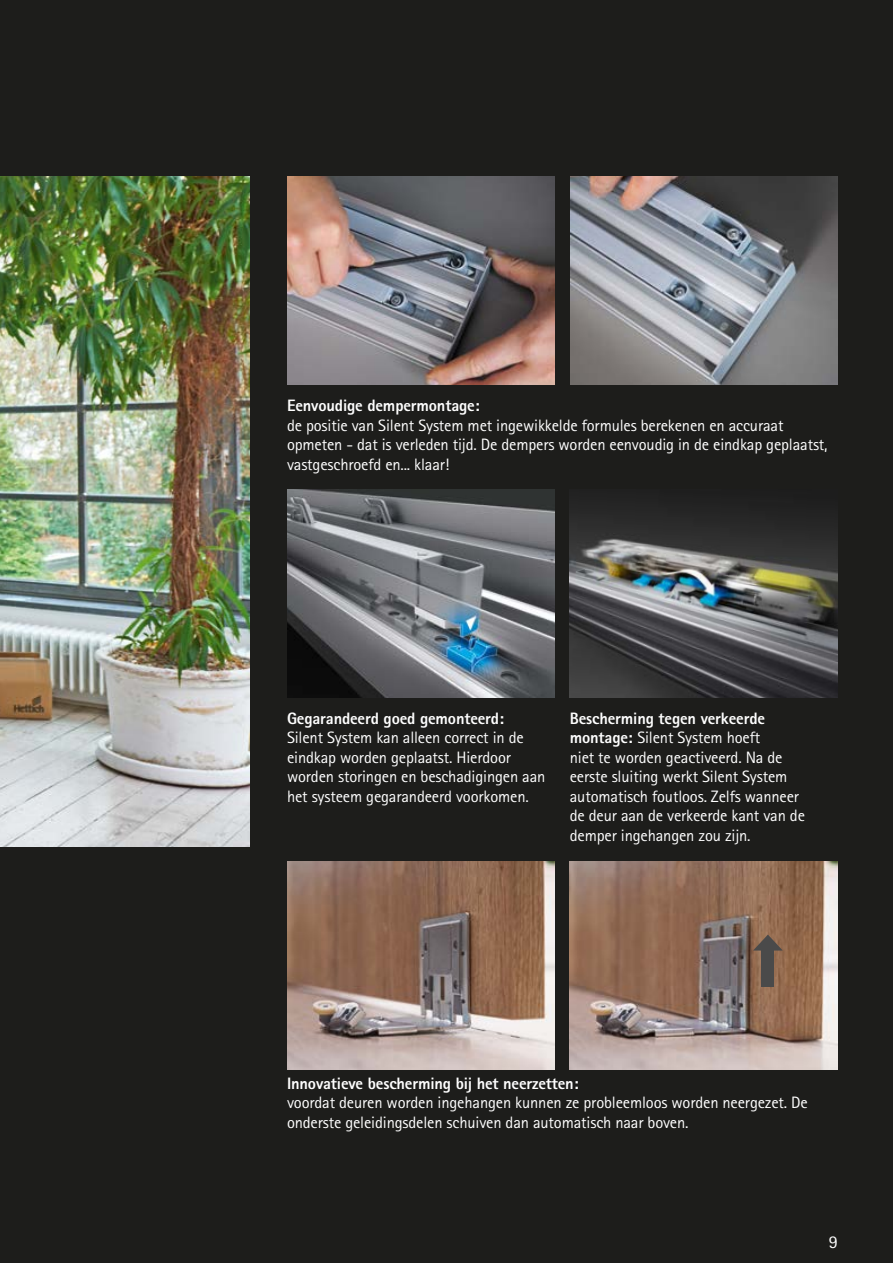
<style>
.page{position:relative;width:893px;height:1263px;background:#1d1d1b}
.page>*{position:absolute;margin:0;border:0;box-sizing:border-box;transform-origin:0 0}
.t1{font:18px "Rotis Sans Serif Pro Cyr";color:#fff}
.t2{font:16.5px/19.5px "Rotis Sans Serif Pro Cyr";letter-spacing:-.01em;color:#fff}
.t3{font:800 16.5px "Rotis Sans Serif Pro Cyr";letter-spacing:-.01em;color:#fff}
.s1{font-weight:800}
</style>
<div class="page">
<img style="left:570px;top:176px;width:268px;height:209px">
<img style="left:570px;top:504px;width:268px;height:193px">
<img style="left:287px;top:861px;width:268px;height:208px">
<img style="left:570px;top:861px;width:268px;height:208px">
<img style="left:0;top:176px;width:250px;height:670px">
<img style="left:287px;top:176px;width:268px;height:209px">
<img style="left:287px;top:489px;width:268px;height:208px">
<div style="left:761px;top:945px;width:13px;height:42px;background:#4a4a4a"></div>
<svg style="left:753px;top:934px;width:30px;height:16px"></svg>
<p class="t3" style="left:287px;top:395px;width:194px">Eenvoudige dempermontage:</p>
<p class="t2" style="left:287px;top:416px;width:542px">de positie van Silent System met ingewikkelde formules berekenen en accuraat opmeten - dat is verleden tijd. De dempers worden eenvoudig in de eindkap geplaatst, vastgeschroefd en... klaar!</p>
<p class="t3" style="left:287px;top:708px;width:218px">Gegarandeerd goed gemonteerd:</p>
<p class="t2" style="left:287px;top:728px;width:260px">Silent System kan alleen correct in de eindkap worden geplaatst. Hierdoor worden storingen en beschadigingen aan het systeem gegarandeerd voorkomen.</p>
<p class="t2" style="left:570px;top:709px;width:237px"><span class="s1">Bescherming tegen verkeerde montage:</span> Silent System hoeft<br>niet te worden geactiveerd. Na de eerste sluiting werkt Silent System automatisch foutloos. Zelfs wanneer de deur aan de verkeerde kant van de demper ingehangen zou zijn.</p>
<p class="t3" style="left:287px;top:1072px;width:293px">Innovatieve bescherming bij het neerzetten:</p>
<p class="t2" style="left:287px;top:1093px;width:522px">voordat deuren worden ingehangen kunnen ze probleemloos worden neergezet. De onderste geleidingsdelen schuiven dan automatisch naar boven.</p>
<p class="t1" style="left:829px;top:1231px;width:10px">9</p>
</div>
